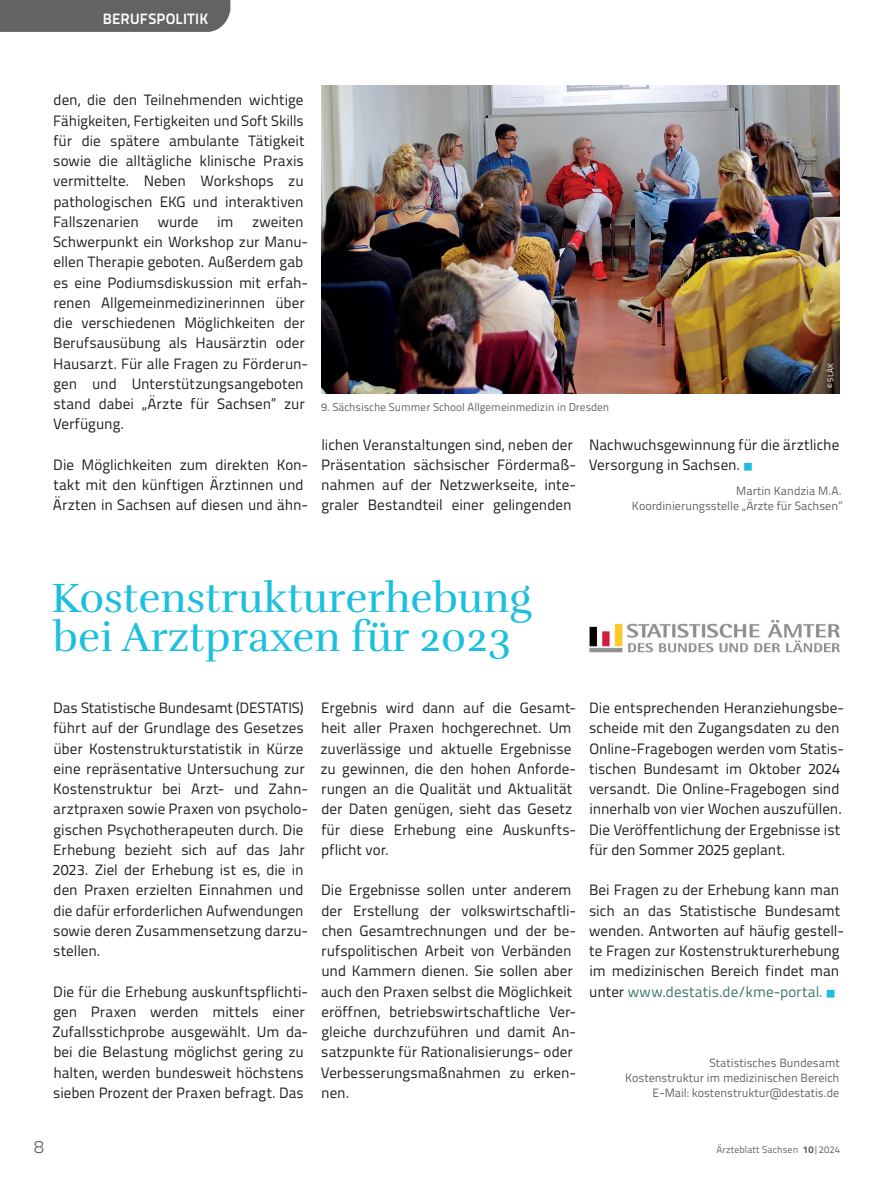
<style>
.page{position:relative;width:893px;height:1191px;background:#fff}
.page>*{position:absolute;margin:0;border:0;box-sizing:border-box;transform-origin:0 0}
.t1{font:42px/39px "Rufina";color:#1cbfdf}
.t2{font:300 18px "Titillium Text";color:#636366}
.t3{font:15px/20.2px "Titillium Text";color:#231f20}
.t4{font:700 15px "Titillium Text";letter-spacing:.01em;color:#fff}
.t5{font:12px/15px "Titillium Text";color:#636366;text-align:right}
.t6{font:11.25px "Titillium Text";color:#636366}
.t7{font:9.75px "Titillium Text";letter-spacing:.01em;color:#636366}
.t8{font:8.25px "Titillium Text";color:#fff}
.s1{font-family:"Source Sans Variable";font-size:9.75px;color:#1cbfdf}
.s2{color:#40756b}
.s3{font-weight:800}
</style>
<div class="page">
<div style="left:0;top:0;width:230px;height:32px;background:#636366"></div>
<img style="left:589px;top:620px;width:251px;height:33px">
<img style="left:321px;top:85px;width:519px;height:309px">
<p class="t4" style="left:103px;top:7px;width:107px">BERUFSPOLITIK</p>
<p class="t3" style="left:53px;top:89px;width:257px">den, die den Teilnehmenden wichtige Fähigkeiten, Fertigkeiten und Soft Skills für die spätere ambulante Tätigkeit sowie die alltägliche klinische Praxis vermittelte. Neben Workshops zu pathologischen EKG und interaktiven Fallszenarien wurde im zweiten Schwerpunkt ein Workshop zur Manu&shy;ellen Therapie geboten. Außerdem gab es eine Podiumsdiskussion mit erfah&shy;renen Allgemeinmedizinerinnen über die verschiedenen Möglichkeiten der Berufsausübung als Hausärztin oder Hausarzt. Für alle Fragen zu Förderun&shy;gen und Unterstützungsangeboten stand dabei „Ärzte für Sachsen“ zur Verfügung.</p>
<p class="t3" style="left:53px;top:454px;width:257px">Die Möglichkeiten zum direkten Kon&shy;takt mit den künftigen Ärztinnen und<br>Ärzten in Sachsen auf diesen und ähn-</p>
<p class="t6" style="left:321px;top:399px;width:290px">9. Sächsische Summer School Allgemeinmedizin in Dresden</p>
<p class="t8" style="left:825px;top:388px;width:26px;rotate:-90deg">© SLÄK</p>
<p class="t3" style="left:321px;top:433px;width:256px">lichen Veranstaltungen sind, neben der Präsentation sächsischer Fördermaß&shy;nahmen auf der Netzwerkseite, inte&shy;graler Bestandteil einer gelingenden</p>
<p class="t3" style="left:589px;top:433px;width:252px">Nachwuchsgewinnung für die ärztliche<br>Versorgung in Sachsen. <span class="s1">■</span></p>
<p class="t5" style="left:632px;top:483px;width:212px">Martin Kandzia M.A.<br>Koordinierungsstelle „Ärzte für Sachsen”</p>
<h1 class="t1" style="left:51px;top:578px;width:481px">Kostenstrukturerhebung bei Arztpraxen für 2023</h1>
<p class="t3" style="left:53px;top:697px;width:257px">Das Statistische Bundesamt (DESTATIS) führt auf der Grundlage des Gesetzes über Kostenstrukturstatistik in Kürze eine repräsentative Untersuchung zur Kostenstruktur bei Arzt- und Zahn&shy;arztpraxen sowie Praxen von psycholo&shy;gischen Psychotherapeuten durch. Die Erhebung bezieht sich auf das Jahr 2023. Ziel der Erhebung ist es, die in den Praxen erzielten Einnahmen und die dafür erforderlichen Aufwendungen sowie deren Zusammensetzung darzu&shy;stellen.</p>
<p class="t3" style="left:52px;top:980px;width:258px">Die für die Erhebung auskunftspflichti&shy;gen Praxen werden mittels einer Zufallsstichprobe ausgewählt. Um da-- bei die Belastung möglichst gering zu halten, werden bundesweit höchstens sieben Prozent der Praxen befragt. Das</p>
<p class="t3" style="left:320px;top:697px;width:257px">Ergebnis wird dann auf die Gesamt&shy;heit aller Praxen hochgerechnet. Um zuverlässige und aktuelle Ergebnisse zu gewinnen, die den hohen Anforde&shy;rungen an die Qualität und Aktualität der Daten genügen, sieht das Gesetz für diese Erhebung eine Auskunfts&shy;pflicht vor.</p>
<p class="t3" style="left:321px;top:879px;width:257px">Die Ergebnisse sollen unter anderem der Erstellung der volkswirtschaftli&shy;chen Gesamtrechnungen und der be-- rufspolitischen Arbeit von Verbänden und Kammern dienen. Sie sollen aber auch den Praxen selbst die Möglichkeit eröffnen, betriebswirtschaftliche Ver&shy;gleiche durchzuführen und damit An-- satzpunkte für Rationalisierungs- oder Verbesserungsmaßnahmen zu erken&shy;nen.</p>
<p class="t3" style="left:589px;top:697px;width:256px">Die entsprechenden Heranziehungsbe&shy;scheide mit den Zugangsdaten zu den Online-Fragebogen werden vom Statis&shy;tischen Bundesamt im Oktober 2024 versandt. Die Online-Fragebogen sind innerhalb von vier Wochen auszufüllen.<br>Die Veröffentlichung der Ergebnisse ist für den Sommer 2025 geplant.</p>
<p class="t3" style="left:589px;top:879px;width:254px">Bei Fragen zu der Erhebung kann man sich an das Statistische Bundesamt wenden. Antworten auf häufig gestell&shy;te Fragen zur Kostenstrukturerhebung im medizinischen Bereich findet man unter <span class="s2">www.destatis.de/kme-portal.</span> <span class="s1">■</span></p>
<p class="t5" style="left:625px;top:1054px;width:216px">Statistisches Bundesamt<br>Kostenstruktur im medizinischen Bereich<br>E-Mail: kostenstruktur@destatis.de</p>
<p class="t2" style="left:34px;top:1133px;width:11px">8</p>
<p class="t7" style="left:717px;top:1142px;width:125px">Ärzteblatt Sachsen <span class="s3">10</span>|2024</p>
</div>
